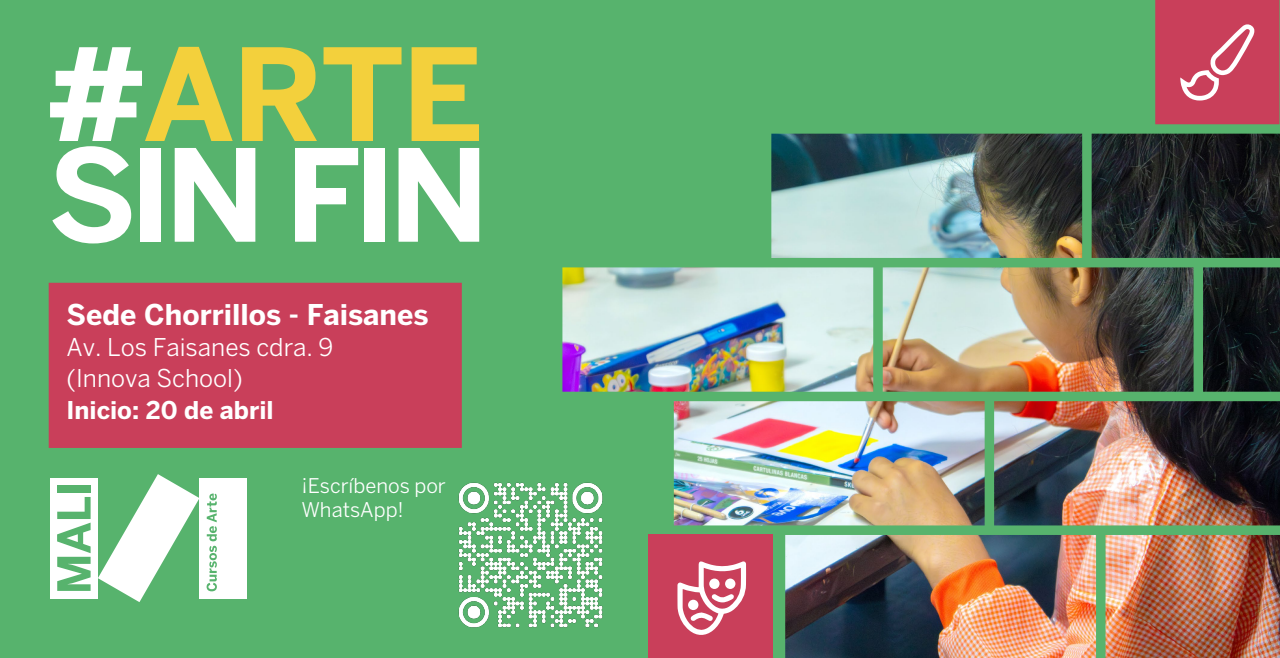
<style>
.page{position:relative;width:1280px;height:658px;background:#57b36d}
.page>*{position:absolute;margin:0;border:0;box-sizing:border-box;transform-origin:0 0}
.t1{font:700 126.62px/100.6px "Benton Sans FB";letter-spacing:-.055em;color:#fff}
.t2{font:700 28.38px "Benton Sans FB";color:#fff}
.t3{font:24.25px/31.2px "Benton Sans FB";color:#fff}
.t4{font:700 24.25px "Benton Sans FB";color:#fff}
.t5{font:20.12px/24.1px "Benton Sans FB";color:#fff}
.s1{color:#f3d03c}
</style>
<div class="page">
<div style="left:49px;top:283px;width:413px;height:165px;background:#c93f5a"></div>
<div style="left:199px;top:478px;width:48px;height:120px;background:#fff"></div>
<svg style="left:207px;top:493px;width:10px;height:98px"></svg>
<div style="left:50px;top:478px;width:48px;height:120px;background:#fff"></div>
<svg style="left:57px;top:497px;width:34px;height:93px"></svg>
<div style="left:57px;top:485px;width:34px;height:7px;background:#57b36d"></div>
<svg style="left:98px;top:474px;width:101px;height:128px"></svg>
<div style="left:1155px;top:0;width:124px;height:124px;background:#c93f5a"></div>
<svg style="left:1180px;top:24px;width:75px;height:76px"></svg>
<img style="left:562px;top:134px;width:718px;height:524px">
<div style="left:648px;top:534px;width:125px;height:124px;background:#c93f5a"></div>
<svg style="left:677px;top:561px;width:69px;height:74px"></svg>
<div style="left:688px;top:599px;width:10px;height:11px;background:#fff;border-radius:50%"></div>
<img style="left:458px;top:465px;width:162px;height:179px">
<h1 class="t1" style="left:47px;top:43px;width:444px">#<span class="s1">ARTE<br></span>SIN FIN</h1>
<p class="t2" style="left:66px;top:297px;width:364px">Sede Chorrillos - Faisanes</p>
<p class="t3" style="left:66px;top:331px;width:269px">Av. Los Faisanes cdra. 9 (Innova School)</p>
<p class="t4" style="left:66px;top:395px;width:209px">Inicio: 20 de abril</p>
<p class="t5" style="left:301px;top:473px;width:146px">¡Escríbenos por<br>WhatsApp!</p>
</div>
